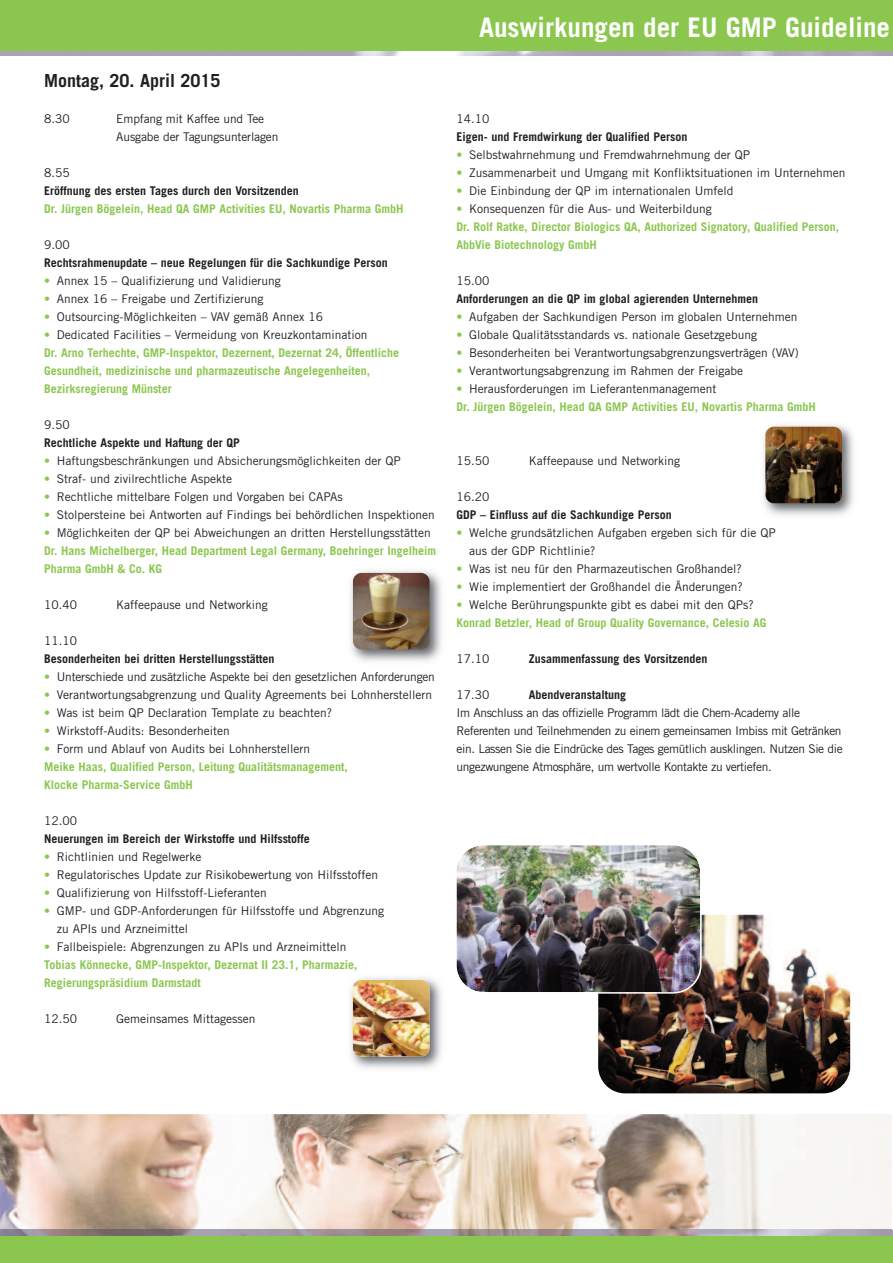
<style>
.page{position:relative;width:893px;height:1263px;background:#fff}
.page>*{position:absolute;margin:0;border:0;box-sizing:border-box;transform-origin:0 0}
.t1{font:700 27px "Trade Gothic";color:#fff}
.t2{font:700 18px "Trade Gothic";color:#231f20}
.t3{font:12px/18px "Trade Gothic";color:#231f20}
.t4{font:700 12px/18px "Trade Gothic";color:#8bc74f}
.t5{font:700 12px "Trade Gothic";color:#231f20}
.t6{font:12px/18px "Trade Gothic";letter-spacing:-.03em;color:#231f20}
.t7{font:12px "Trade Gothic";letter-spacing:-.02em;color:#231f20}
.s1{color:#8bc74f}
.s2{font-weight:400}
.s3{font-weight:400;color:#231f20}
</style>
<div class="page">
<img style="left:0;top:51px;width:893px;height:4px">
<div style="left:0;top:0;width:893px;height:51px;background:#8bc74f"></div>
<img style="left:0;top:1114px;width:893px;height:122px">
<div style="left:0;top:1236px;width:893px;height:27px;background:#8bc74f"></div>
<img style="left:350px;top:570px;width:92px;height:92px">
<img style="left:353px;top:573px;width:76px;height:76px;border-radius:9px">
<img style="left:763px;top:425px;width:91px;height:91px">
<img style="left:765px;top:427px;width:77px;height:76px;border-radius:9px">
<img style="left:350px;top:977px;width:92px;height:92px">
<img style="left:353px;top:980px;width:76px;height:76px;border-radius:9px">
<img style="left:598px;top:915px;width:252px;height:178px;border-radius:27px">
<img style="left:456px;top:845px;width:246px;height:149px">
<h2 class="t2" style="left:44px;top:69px;width:178px">Montag, 20. April 2015</h2>
<p class="t3" style="left:44px;top:109px;width:27px">8.30</p>
<p class="t3" style="left:116px;top:109px;width:164px">Empfang mit Kaffee und Tee<br>Ausgabe der Tagungsunterlagen</p>
<p class="t3" style="left:44px;top:163px;width:27px">8.55</p>
<p class="t5" style="left:44px;top:183px;width:256px">Eröffnung des ersten Tages durch den Vorsitzenden</p>
<p class="t4" style="left:44px;top:199px;width:361px">Dr. Jürgen Bögelein, Head QA GMP Activities EU, Novartis Pharma GmbH</p>
<p class="t3" style="left:44px;top:235px;width:27px">9.00</p>
<p class="t5" style="left:44px;top:255px;width:345px">Rechtsrahmenupdate – neue Regelungen für die Sachkundige Person</p>
<p class="t3" style="left:44px;top:271px;width:238px"><span class="s1">•</span> Annex 15 – Qualifizierung und Validierung</p>
<p class="t3" style="left:44px;top:289px;width:221px"><span class="s1">•</span> Annex 16 – Freigabe und Zertifizierung</p>
<p class="t3" style="left:44px;top:307px;width:281px"><span class="s1">•</span> Outsourcing-Möglichkeiten – VAV gemäß Annex 16</p>
<p class="t4" style="left:44px;top:325px;width:357px"><span class="s2">•</span> <span class="s3">Dedicated Facilities – Vermeidung von Kreuzkontamination<br></span>Dr. Arno Terhechte, GMP-Inspektor, Dezernent, Dezernat 24, Öffentliche Gesundheit, medizinische und pharmazeutische Angelegenheiten, Bezirksregierung Münster</p>
<p class="t3" style="left:44px;top:415px;width:27px">9.50</p>
<p class="t5" style="left:44px;top:435px;width:197px">Rechtliche Aspekte und Haftung der QP</p>
<p class="t3" style="left:44px;top:451px;width:358px"><span class="s1">•</span> Haftungsbeschränkungen und Absicherungsmöglichkeiten der QP</p>
<p class="t3" style="left:44px;top:469px;width:190px"><span class="s1">•</span> Straf- und zivilrechtliche Aspekte</p>
<p class="t3" style="left:44px;top:487px;width:300px"><span class="s1">•</span> Rechtliche mittelbare Folgen und Vorgaben bei CAPAs</p>
<p class="t3" style="left:44px;top:505px;width:392px"><span class="s1">•</span> Stolpersteine bei Antworten auf Findings bei behördlichen Inspektionen</p>
<p class="t4" style="left:44px;top:523px;width:394px"><span class="s2">•</span> <span class="s3">Möglichkeiten der QP bei Abweichungen an dritten Herstellungsstätten<br></span>Dr. Hans Michelberger, Head Department Legal Germany, Boehringer Ingelheim<br>Pharma GmbH &amp; Co. KG</p>
<p class="t3" style="left:44px;top:595px;width:34px">10.40</p>
<p class="t3" style="left:116px;top:595px;width:153px">Kaffeepause und Networking</p>
<p class="t3" style="left:44px;top:631px;width:34px">11.10</p>
<p class="t5" style="left:44px;top:651px;width:232px">Besonderheiten bei dritten Herstellungsstätten</p>
<p class="t7" style="left:44px;top:669px;width:392px"><span class="s1">•</span> Unterschiede und zusätzliche Aspekte bei den gesetzlichen Anforderungen</p>
<p class="t3" style="left:44px;top:685px;width:389px"><span class="s1">•</span> Verantwortungsabgrenzung und Quality Agreements bei Lohnherstellern</p>
<p class="t3" style="left:44px;top:703px;width:290px"><span class="s1">•</span> Was ist beim QP Declaration Template zu beachten?</p>
<p class="t3" style="left:44px;top:721px;width:187px"><span class="s1">•</span> Wirkstoff-Audits: Besonderheiten</p>
<p class="t4" style="left:44px;top:739px;width:305px"><span class="s2">•</span> <span class="s3">Form und Ablauf von Audits bei Lohnherstellern<br></span>Meike Haas, Qualified Person, Leitung Qualitätsmanagement,<br>Klocke Pharma-Service GmbH</p>
<p class="t3" style="left:44px;top:811px;width:34px">12.00</p>
<p class="t5" style="left:44px;top:831px;width:267px">Neuerungen im Bereich der Wirkstoffe und Hilfsstoffe</p>
<p class="t3" style="left:44px;top:847px;width:159px"><span class="s1">•</span> Richtlinien und Regelwerke</p>
<p class="t3" style="left:44px;top:865px;width:336px"><span class="s1">•</span> Regulatorisches Update zur Risikobewertung von Hilfsstoffen</p>
<p class="t3" style="left:44px;top:883px;width:224px"><span class="s1">•</span> Qualifizierung von Hilfsstoff-Lieferanten</p>
<p class="t3" style="left:57px;top:901px;width:329px;text-indent:-13px"><span class="s1">•</span> GMP- und GDP-Anforderungen für Hilfsstoffe und Abgrenzung zu APIs und Arzneimittel</p>
<p class="t4" style="left:44px;top:937px;width:315px"><span class="s2">•</span> <span class="s3">Fallbeispiele: Abgrenzungen zu APIs und Arzneimitteln<br></span>Tobias Könnecke, GMP-Inspektor, Dezernat II 23.1, Pharmazie,<br>Regierungspräsidium Darmstadt</p>
<p class="t3" style="left:44px;top:1009px;width:34px">12.50</p>
<p class="t3" style="left:116px;top:1009px;width:141px">Gemeinsames Mittagessen</p>
<h1 class="t1" style="left:479px;top:10px;width:413px">Auswirkungen der EU GMP Guideline</h1>
<p class="t3" style="left:456px;top:109px;width:34px">14.10</p>
<p class="t5" style="left:456px;top:129px;width:232px">Eigen- und Fremdwirkung der Qualified Person</p>
<p class="t3" style="left:456px;top:145px;width:295px"><span class="s1">•</span> Selbstwahrnehmung und Fremdwahrnehmung der QP</p>
<p class="t3" style="left:456px;top:163px;width:390px"><span class="s1">•</span> Zusammenarbeit und Umgang mit Konfliktsituationen im Unternehmen</p>
<p class="t3" style="left:456px;top:181px;width:278px"><span class="s1">•</span> Die Einbindung der QP im internationalen Umfeld</p>
<p class="t4" style="left:456px;top:199px;width:384px"><span class="s2">•</span> <span class="s3">Konsequenzen für die Aus- und Weiterbildung<br></span>Dr. Rolf Ratke, Director Biologics QA, Authorized Signatory, Qualified Person,<br>AbbVie Biotechnology GmbH</p>
<p class="t3" style="left:456px;top:271px;width:34px">15.00</p>
<p class="t5" style="left:456px;top:291px;width:303px">Anforderungen an die QP im global agierenden Unternehmen</p>
<p class="t3" style="left:456px;top:307px;width:342px"><span class="s1">•</span> Aufgaben der Sachkundigen Person im globalen Unternehmen</p>
<p class="t3" style="left:456px;top:325px;width:302px"><span class="s1">•</span> Globale Qualitätsstandards vs. nationale Gesetzgebung</p>
<p class="t3" style="left:456px;top:343px;width:344px"><span class="s1">•</span> Besonderheiten bei Verantwortungsabgrenzungsverträgen (VAV)</p>
<p class="t3" style="left:456px;top:361px;width:288px"><span class="s1">•</span> Verantwortungsabgrenzung im Rahmen der Freigabe</p>
<p class="t4" style="left:456px;top:379px;width:361px"><span class="s2">•</span> <span class="s3">Herausforderungen im Lieferantenmanagement<br></span>Dr. Jürgen Bögelein, Head QA GMP Activities EU, Novartis Pharma GmbH</p>
<p class="t3" style="left:456px;top:451px;width:34px">15.50</p>
<p class="t3" style="left:529px;top:451px;width:153px">Kaffeepause und Networking</p>
<p class="t3" style="left:456px;top:487px;width:34px">16.20</p>
<p class="t5" style="left:456px;top:507px;width:217px">GDP – Einfluss auf die Sachkundige Person</p>
<p class="t3" style="left:469px;top:523px;width:308px;text-indent:-13px"><span class="s1">•</span> Welche grundsätzlichen Aufgaben ergeben sich für die QP aus der GDP Richtlinie?</p>
<p class="t3" style="left:456px;top:559px;width:287px"><span class="s1">•</span> Was ist neu für den Pharmazeutischen Großhandel?</p>
<p class="t3" style="left:456px;top:577px;width:288px"><span class="s1">•</span> Wie implementiert der Großhandel die Änderungen?</p>
<p class="t4" style="left:456px;top:595px;width:311px"><span class="s2">•</span> <span class="s3">Welche Berührungspunkte gibt es dabei mit den QPs?<br></span>Konrad Betzler, Head of Group Quality Governance, Celesio AG</p>
<p class="t3" style="left:456px;top:649px;width:34px">17.10</p>
<p class="t5" style="left:529px;top:651px;width:180px">Zusammenfassung des Vorsitzenden</p>
<p class="t3" style="left:456px;top:685px;width:34px">17.30</p>
<p class="t5" style="left:529px;top:687px;width:99px">Abendveranstaltung</p>
<p class="t6" style="left:456px;top:703px;width:388px">Im Anschluss an das offizielle Programm lädt die Chem-Academy alle Referenten und Teilnehmenden zu einem gemeinsamen Imbiss mit Getränken ein. Lassen Sie die Eindrücke des Tages gemütlich ausklingen. Nutzen Sie die ungezwungene Atmosphäre, um wertvolle Kontakte zu vertiefen.</p>
</div>
